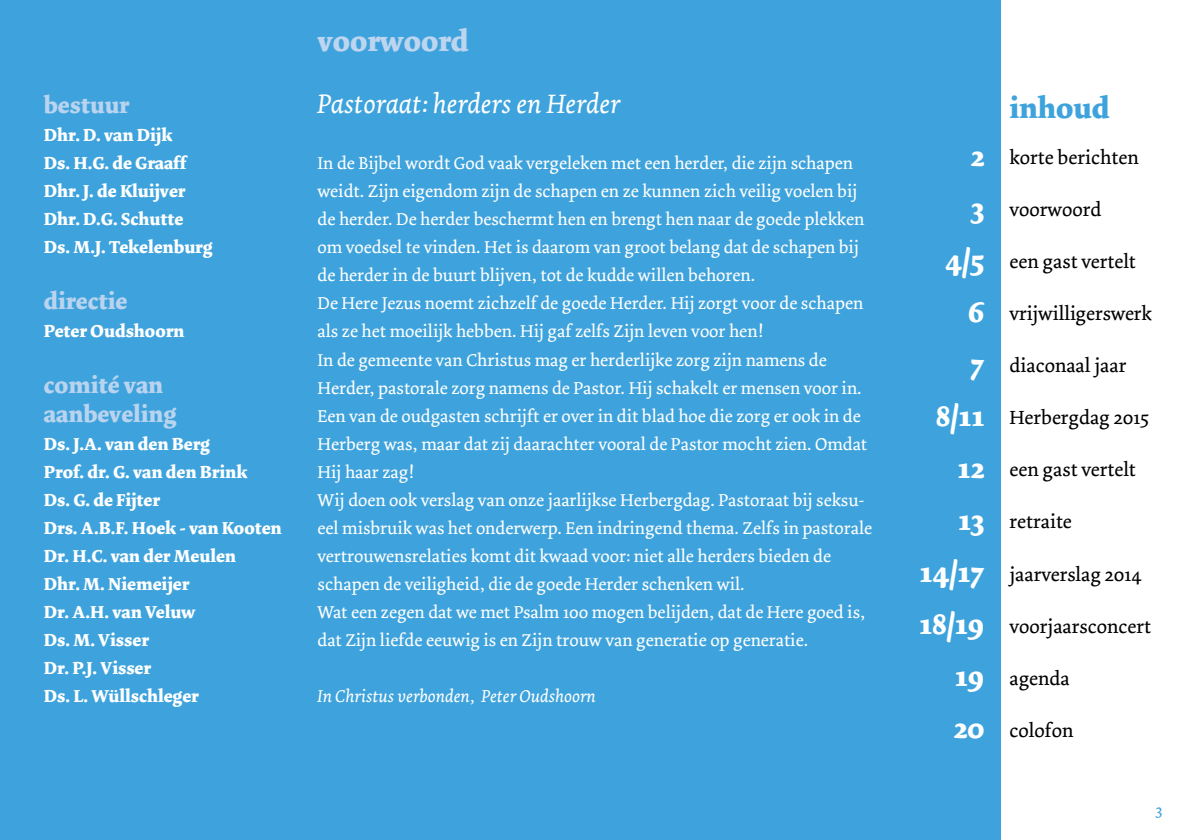
<style>
.page{position:relative;width:1191px;height:840px;background:#fff}
.page>*{position:absolute;margin:0;border:0;box-sizing:border-box;transform-origin:0 0}
.t1{font:700 30px/52px "Dolly";color:#fff;text-align:right}
.t2{font:700 30px "Dolly";color:#bed5f0}
.t3{font:700 30px "Dolly";color:#3ea3dc}
.t4{font:italic 28px "Dolly";color:#fff}
.t5{font:700 24px/28px "Dolly";color:#bad3ef}
.t6{font:20px "Dolly";color:#000}
.t7{font:18px/28px "Dolly";color:#fff}
.t8{font:700 18px/28px "Dolly";color:#fff}
.t9{font:italic 18px "Dolly";color:#fff}
.t10{font:16px "Dolly";color:#3ea3dc}
</style>
<div class="page">
<div style="left:0;top:0;width:1000px;height:839px;background:#3ea3dc"></div>
<h3 class="t5" style="left:44px;top:91px;width:87px">bestuur</h3>
<p class="t8" style="left:44px;top:121px;width:170px">Dhr. D. van Dijk<br>Ds. H.G. de Graaff<br>Dhr. J. de Kluijver<br>Dhr. D.G. Schutte<br>Ds. M.J. Tekelenburg</p>
<h3 class="t5" style="left:44px;top:287px;width:85px">directie</h3>
<p class="t8" style="left:44px;top:317px;width:142px">Peter Oudshoorn</p>
<h3 class="t5" style="left:44px;top:371px;width:134px">comité van aanbeveling</h3>
<p class="t8" style="left:44px;top:429px;width:239px">Ds. J.A. van den Berg<br>Prof. dr. G. van den Brink<br>Ds. G. de Fijter<br>Drs. A.B.F. Hoek - van Kooten<br>Dr. H.C. van der Meulen<br>Dhr. M. Niemeijer<br>Dr. A.H. van Veluw<br>Ds. M. Visser<br>Dr. P.J. Visser<br>Ds. L. Wüllschleger</p>
<h1 class="t2" style="left:317px;top:22px;width:153px">voorwoord</h1>
<h2 class="t4" style="left:317px;top:87px;width:304px">Pastoraat: herders en Herder</h2>
<p class="t7" style="left:317px;top:149px;width:556px">In de Bijbel wordt God vaak vergeleken met een herder, die zijn schapen weidt. Zijn eigendom zijn de schapen en ze kunnen zich veilig voelen bij de herder. De herder beschermt hen en brengt hen naar de goede plekken om voedsel te vinden. Het is daarom van groot belang dat de schapen bij de herder in de buurt blijven, tot de kudde willen behoren.<br>De Here Jezus noemt zichzelf de goede Herder. Hij zorgt voor de schapen als ze het moeilijk hebben. Hij gaf zelfs Zijn leven voor hen!<br>In de gemeente van Christus mag er herderlijke zorg zijn namens de Herder, pastorale zorg namens de Pastor. Hij schakelt er mensen voor in.<br>Een van de oudgasten schrijft er over in dit blad hoe die zorg er ook in de Herberg was, maar dat zij daarachter vooral de Pastor mocht zien. Omdat Hij haar zag!<br>Wij doen ook verslag van onze jaarlijkse Herbergdag. Pastoraat bij seksu&shy;eel misbruik was het onderwerp. Een indringend thema. Zelfs in pastorale vertrouwensrelaties komt dit kwaad voor: niet alle herders bieden de schapen de veiligheid, die de goede Herder schenken wil.<br>Wat een zegen dat we met Psalm 100 mogen belijden, dat de Here goed is, dat Zijn liefde eeuwig is en Zijn trouw van generatie op generatie.</p>
<p class="t9" style="left:317px;top:685px;width:280px">In Christus verbonden, Peter Oudshoorn</p>
<h1 class="t3" style="left:1009px;top:89px;width:101px">inhoud</h1>
<h1 class="t1" style="left:919px;top:130px;width:67px">2<br>3<br>4/5<br>6<br>7<br>8/11<br>12<br>13<br>14/17<br>18/19<br>19<br>20</h1>
<p class="t6" style="left:1009px;top:145px;width:131px">korte berichten</p>
<p class="t6" style="left:1009px;top:197px;width:93px">voorwoord</p>
<p class="t6" style="left:1009px;top:249px;width:128px">een gast vertelt</p>
<p class="t6" style="left:1009px;top:301px;width:144px">vrijwilligerswerk</p>
<p class="t6" style="left:1009px;top:353px;width:118px">diaconaal jaar</p>
<p class="t6" style="left:1009px;top:405px;width:141px">Herbergdag 2015</p>
<p class="t6" style="left:1009px;top:457px;width:128px">een gast vertelt</p>
<p class="t6" style="left:1009px;top:509px;width:64px">retraite</p>
<p class="t6" style="left:1009px;top:561px;width:133px">jaarverslag 2014</p>
<p class="t6" style="left:1009px;top:613px;width:143px">voorjaarsconcert</p>
<p class="t6" style="left:1009px;top:665px;width:62px">agenda</p>
<p class="t6" style="left:1009px;top:717px;width:65px">colofon</p>
<p class="t10" style="left:1155px;top:799px;width:8px">3</p>
</div>
